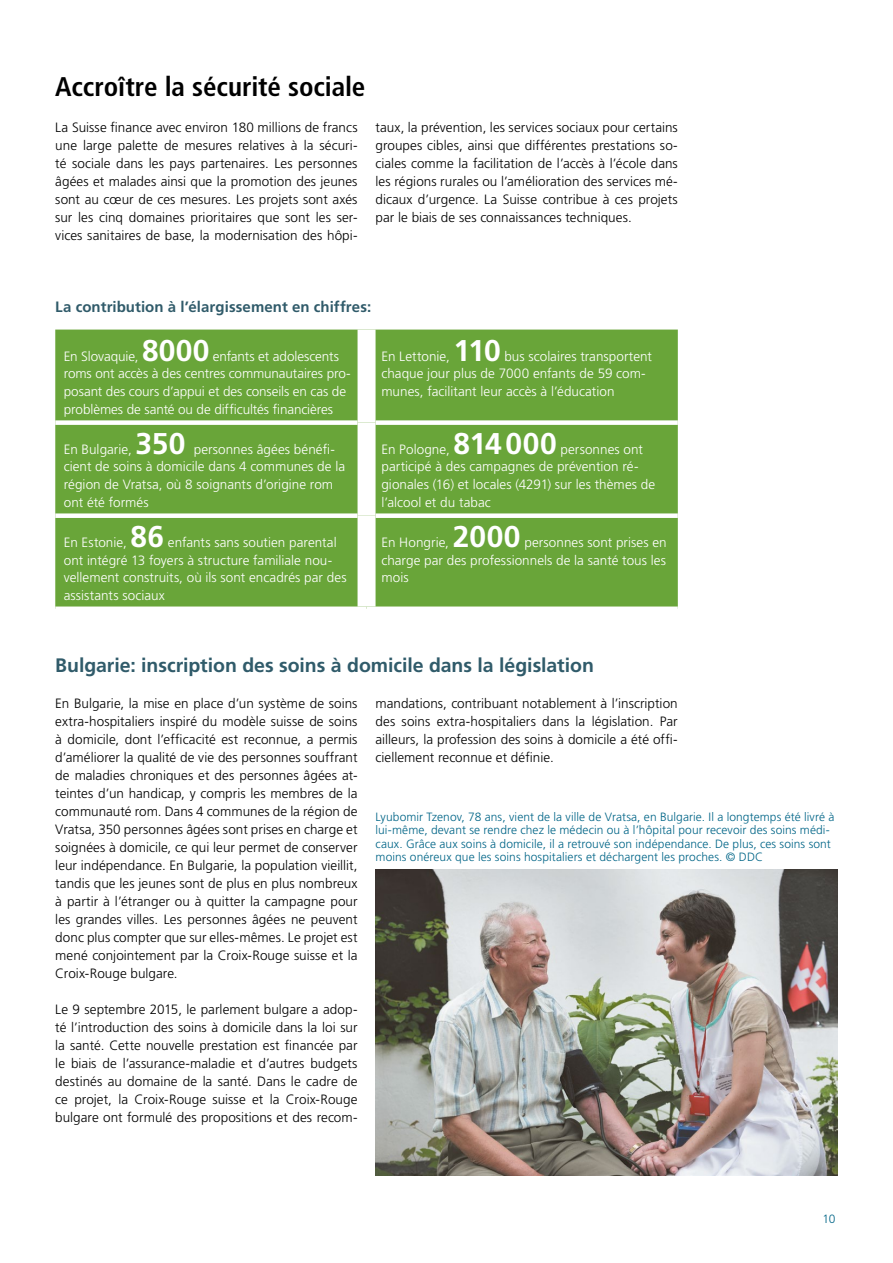
<style>
.page{position:relative;width:893px;height:1263px;background:#fff}
.page>*{position:absolute;margin:0;border:0;box-sizing:border-box;transform-origin:0 0}
.t1{font:700 30px "Frutiger LT Pro";letter-spacing:.005em;color:#fff}
.t2{font:700 condensed 27px "Frutiger LT Pro";letter-spacing:-.005em;color:#000}
.t3{font:700 19.5px "Frutiger LT Pro";letter-spacing:-.005em;color:#305b6a}
.t4{font:700 15px "Frutiger LT Pro";letter-spacing:.005em;color:#305b6a}
.t5{font:300 13.5px/18px "Frutiger LT Pro";letter-spacing:.005em;color:#000;text-align:justify}
.t6{font:300 13.5px/17.9px "Frutiger LT Pro";color:#fff}
.t7{font:300 12px/13.5px "Frutiger LT Pro";letter-spacing:.005em;color:#006587}
</style>
<div class="page">
<img style="left:376px;top:870px;width:462px;height:306px">
<div style="left:55px;top:330px;width:623px;height:276px;background:#69a539"></div>
<div style="left:55px;top:420px;width:303px;height:5px;background:#fff"></div>
<div style="left:376px;top:420px;width:302px;height:5px;background:#fff"></div>
<div style="left:55px;top:513px;width:303px;height:5px;background:#fff"></div>
<div style="left:376px;top:513px;width:302px;height:5px;background:#fff"></div>
<div style="left:358px;top:330px;width:18px;height:93px;background:#fff"></div>
<div style="left:358px;top:423px;width:18px;height:93px;background:#fff"></div>
<div style="left:358px;top:516px;width:18px;height:90px;background:#fff"></div>
<h2 class="t2" style="left:55px;top:70px;width:312px">Accroître la sécurité sociale</h2>
<p class="t5" style="left:55px;top:118px;width:304px">La Suisse finance avec environ 180 millions de francs une large palette de mesures relatives à la sécuri&shy;té sociale dans les pays partenaires. Les personnes âgées et malades ainsi que la promotion des jeunes sont au cœur de ces mesures. Les projets sont axés sur les cinq domaines prioritaires que sont les ser&shy;vices sanitaires de base, la modernisation des hôpi-</p>
<p class="t5" style="left:376px;top:118px;width:304px">taux, la prévention, les services sociaux pour certains groupes cibles, ainsi que différentes prestations so&shy;ciales comme la facilitation de l’accès à l’école dans les régions rurales ou l’amélioration des services mé&shy;dicaux d’urgence. La Suisse contribue à ces projets par le biais de ses connaissances techniques.</p>
<p class="t4" style="left:55px;top:298px;width:317px">La contribution à l’élargissement en chiffres:</p>
<p class="t6" style="left:64px;top:347px;width:288px;text-indent:149px">enfants et adolescents roms ont accès à des centres communautaires pro&shy;posant des cours d’appui et des conseils en cas de problèmes de santé ou de difficultés financières</p>
<p class="t6" style="left:381px;top:347px;width:70px">En Lettonie,</p>
<h1 class="t1" style="left:454px;top:332px;width:49px">110</h1>
<p class="t6" style="left:64px;top:347px;width:76px">En Slovaquie,</p>
<h1 class="t1" style="left:142px;top:332px;width:69px">8000</h1>
<p class="t6" style="left:381px;top:347px;width:272px;text-indent:123px">bus scolaires transportent chaque jour plus de 7000 enfants de 59 com&shy;munes, facilitant leur accès à l’éducation</p>
<p class="t6" style="left:64px;top:440px;width:283px;text-indent:130px">personnes âgées bénéfi&shy;cient de soins à domicile dans 4 communes de la région de Vratsa, où 8 soignants d’origine rom ont été formés</p>
<p class="t6" style="left:381px;top:440px;width:70px">En Pologne,</p>
<h1 class="t1" style="left:454px;top:426px;width:105px">814000</h1>
<p class="t6" style="left:64px;top:440px;width:70px">En Bulgarie,</p>
<h1 class="t1" style="left:136px;top:426px;width:51px">350</h1>
<p class="t6" style="left:381px;top:440px;width:275px;text-indent:179px">personnes ont participé à des campagnes de prévention ré&shy;gionales (16) et locales (4291) sur les thèmes de l’alcool et du tabac</p>
<p class="t6" style="left:64px;top:533px;width:284px;text-indent:104px">enfants sans soutien parental ont intégré 13 foyers à structure familiale nou&shy;vellement construits, où ils sont encadrés par des assistants sociaux</p>
<p class="t6" style="left:381px;top:533px;width:69px">En Hongrie,</p>
<h1 class="t1" style="left:453px;top:519px;width:69px">2000</h1>
<p class="t6" style="left:64px;top:533px;width:65px">En Estonie,</p>
<h1 class="t1" style="left:131px;top:519px;width:35px">86</h1>
<p class="t6" style="left:381px;top:533px;width:287px;text-align:justify;text-indent:143px">personnes sont prises en charge par des professionnels de la santé tous les mois</p>
<h3 class="t3" style="left:55px;top:653px;width:540px">Bulgarie: inscription des soins à domicile dans la législation</h3>
<p class="t5" style="left:55px;top:694px;width:304px">En Bulgarie, la mise en place d’un système de soins extra-hospitaliers inspiré du modèle suisse de soins à domicile, dont l’efficacité est reconnue, a permis d’améliorer la qualité de vie des personnes souffrant de maladies chroniques et des personnes âgées at&shy;teintes d’un handicap, y compris les membres de la communauté rom. Dans 4 communes de la région de Vratsa, 350 personnes âgées sont prises en charge et soignées à domicile, ce qui leur permet de conserver leur indépendance. En Bulgarie, la population vieillit, tandis que les jeunes sont de plus en plus nombreux à partir à l’étranger ou à quitter la campagne pour les grandes villes. Les personnes âgées ne peuvent donc plus compter que sur elles-mêmes. Le projet est mené conjointement par la Croix-Rouge suisse et la Croix-Rouge bulgare.</p>
<p class="t5" style="left:55px;top:1000px;width:304px">Le 9 septembre 2015, le parlement bulgare a adop&shy;té l’introduction des soins à domicile dans la loi sur la santé. Cette nouvelle prestation est financée par le biais de l’assurance-maladie et d’autres budgets destinés au domaine de la santé. Dans le cadre de ce projet, la Croix-Rouge suisse et la Croix-Rouge bulgare ont formulé des propositions et des recom-</p>
<p class="t5" style="left:376px;top:694px;width:304px">mandations, contribuant notablement à l’inscription des soins extra-hospitaliers dans la législation. Par ailleurs, la profession des soins à domicile a été offi&shy;ciellement reconnue et définie.</p>
<p class="t7" style="left:376px;top:810px;width:460px">Lyubomir Tzenov, 78 ans, vient de la ville de Vratsa, en Bulgarie. Il a longtemps été livré à lui-même, devant se rendre chez le médecin ou à l’hôpital pour recevoir des soins médi&shy;caux. Grâce aux soins à domicile, il a retrouvé son indépendance. De plus, ces soins sont moins onéreux que les soins hospitaliers et déchargent les proches. © DDC</p>
<p class="t7" style="left:822px;top:1212px;width:14px">10</p>
</div>
